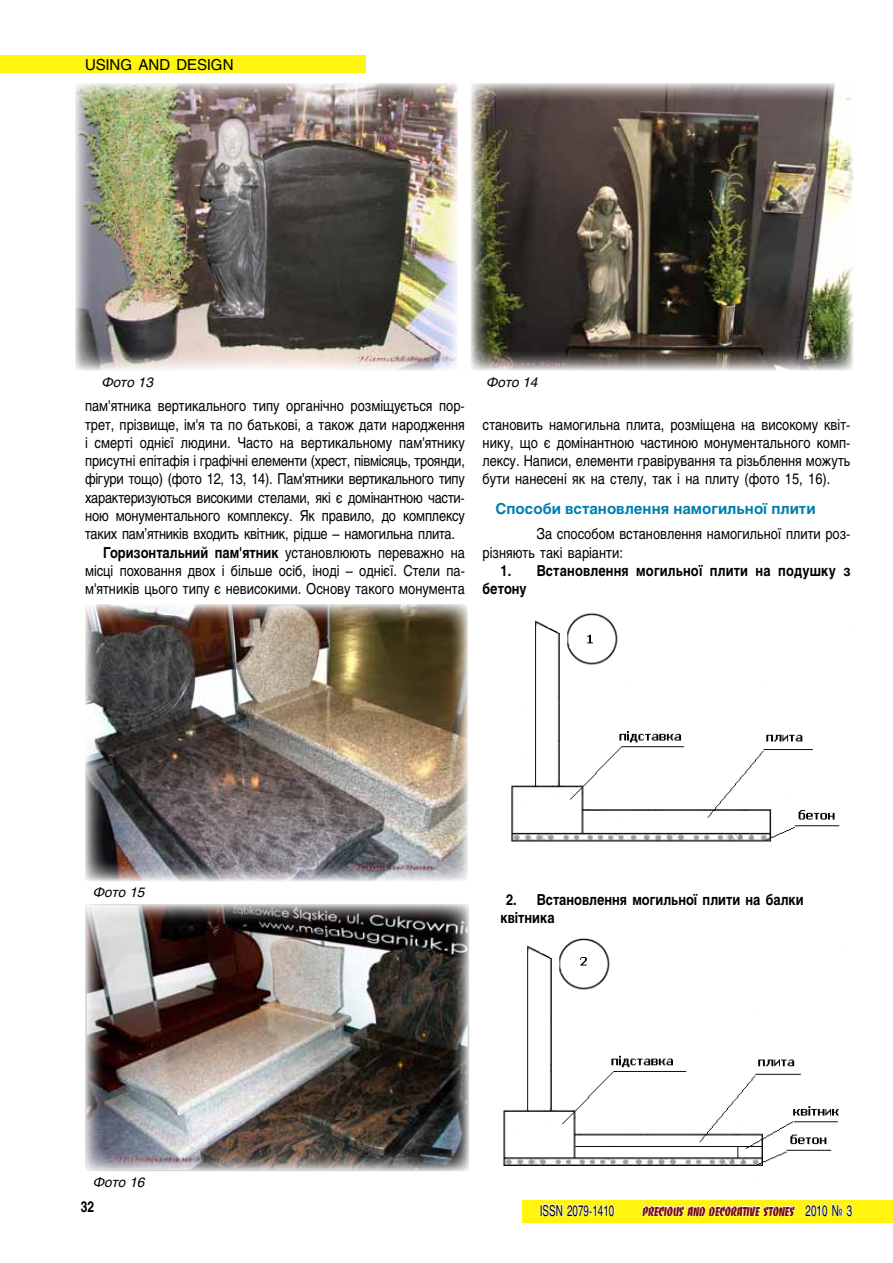
<style>
.page{position:relative;width:893px;height:1263px;background:#fff}
.page>*{position:absolute;margin:0;border:0;box-sizing:border-box;transform-origin:0 0}
.t1{font:15px/18.3px "Helios";color:#000;text-align:justify;scale:.85 1}
.t2{font:15px "Helios";letter-spacing:-.02em;color:#000;scale:.85 1}
.t3{font:700 15px/18.3px "Helios";color:#000;scale:.85 1}
.t4{font:700 15px "Helios";color:#007eaf}
.t5{font:15px "Helios";color:#000}
.t6{font:15px "Helios";color:#000;scale:.65 1}
.t7{font:700 15px "Helios";color:#000;scale:.8 1}
.t8{font:13.5px "Banco Heavy C";color:#780b0f;scale:.8 1}
.t9{font:italic 13.5px "Helios";color:#030102}
.s1{font-weight:400}
.s2{font-family:"Helios";font-size:15px;color:#000}
</style>
<div class="page">
<div style="left:522px;top:1200px;width:371px;height:23px;background:#fff50f"></div>
<svg style="left:642px;top:1205px;width:154px;height:11px"></svg>
<svg style="left:805px;top:1204px;width:48px;height:12px"></svg>
<svg style="left:541px;top:1204px;width:74px;height:12px"></svg>
<div style="left:0;top:55px;width:365px;height:17px;background:#fff50f"></div>
<img style="left:85px;top:604px;width:383px;height:277px">
<img style="left:75px;top:83px;width:383px;height:287px">
<img style="left:88px;top:907px;width:378px;height:261px">
<img style="left:471px;top:83px;width:382px;height:287px">
<img style="left:502px;top:613px;width:342px;height:229px">
<img style="left:495px;top:938px;width:344px;height:228px">
<p class="t5" style="left:85px;top:55px;width:150px">USING AND DESIGN</p>
<p class="t9" style="left:102px;top:374px;width:53px">Фото 13</p>
<p class="t9" style="left:487px;top:374px;width:53px">Фото 14</p>
<p class="t1" style="left:85px;top:397px;width:448px">пам'ятника вертикального типу органічно розміщується пор-</p>
<p class="t1" style="left:85px;top:415px;width:448px">трет, прізвище, ім'я та по батькові, а також дати народження</p>
<p class="t1" style="left:85px;top:433px;width:448px">і смерті однієї людини. Часто на вертикальному пам'ятнику</p>
<p class="t2" style="left:85px;top:452px;width:448px">присутні епітафія і графічні елементи (хрест, півмісяць, троянди,</p>
<p class="t2" style="left:85px;top:470px;width:448px">фігури тощо) (фото 12, 13, 14). Пам'ятники вертикального типу</p>
<p class="t2" style="left:85px;top:488px;width:448px">характеризуються високими стелами, які є домінантною части-</p>
<p class="t1" style="left:85px;top:506px;width:448px">ною монументального комплексу. Як правило, до комплексу</p>
<p class="t2" style="left:85px;top:525px;width:437px">таких пам’ятників входить квітник, рідше – намогильна плита.</p>
<p class="t3" style="left:103px;top:543px;width:427px">Горизонтальний пам'ятник <span class="s1">установлюють переважно на</span></p>
<p class="t1" style="left:85px;top:561px;width:447px">місці поховання двох і більше осіб, іноді – однієї. Стели па-</p>
<p class="t1" style="left:85px;top:579px;width:448px">м'ятників цього типу є невисокими. Основу такого монумента</p>
<p class="t1" style="left:483px;top:415px;width:434px">становить намогильна плита, розміщена на високому квіт&shy;нику, що є домінантною частиною монументального комп&shy;лексу. Написи, елементи гравірування та різьблення можуть бути нанесені як на стелу, так і на плиту (фото 15, 16).</p>
<p class="t4" style="left:496px;top:500px;width:321px">Способи встановлення намогильної плити</p>
<p class="t1" style="left:483px;top:525px;width:434px;text-indent:54px">За способом встановлення намогильної плити роз&shy;різняють такі варіанти:</p>
<p class="t3" style="left:483px;top:561px;width:434px;text-indent:18px">1. Встановлення могильної плити на подушку з бетону</p>
<p class="t9" style="left:94px;top:884px;width:53px">Фото 15</p>
<p class="t9" style="left:94px;top:1174px;width:53px">Фото 16</p>
<p class="t3" style="left:501px;top:890px;width:358px;text-indent:5px">2. Встановлення могильної плити на балки квітника</p>
<p class="t7" style="left:81px;top:1198px;width:18px">32</p>
<p class="t6" style="left:540px;top:1201px;width:116px">ISSN 2079-1410</p>
<p class="t8" style="left:642px;top:1203px;width:264px">PRECIOUS AND DECORATIVE STONES <span class="s2">2010 № 3</span></p>
</div>
